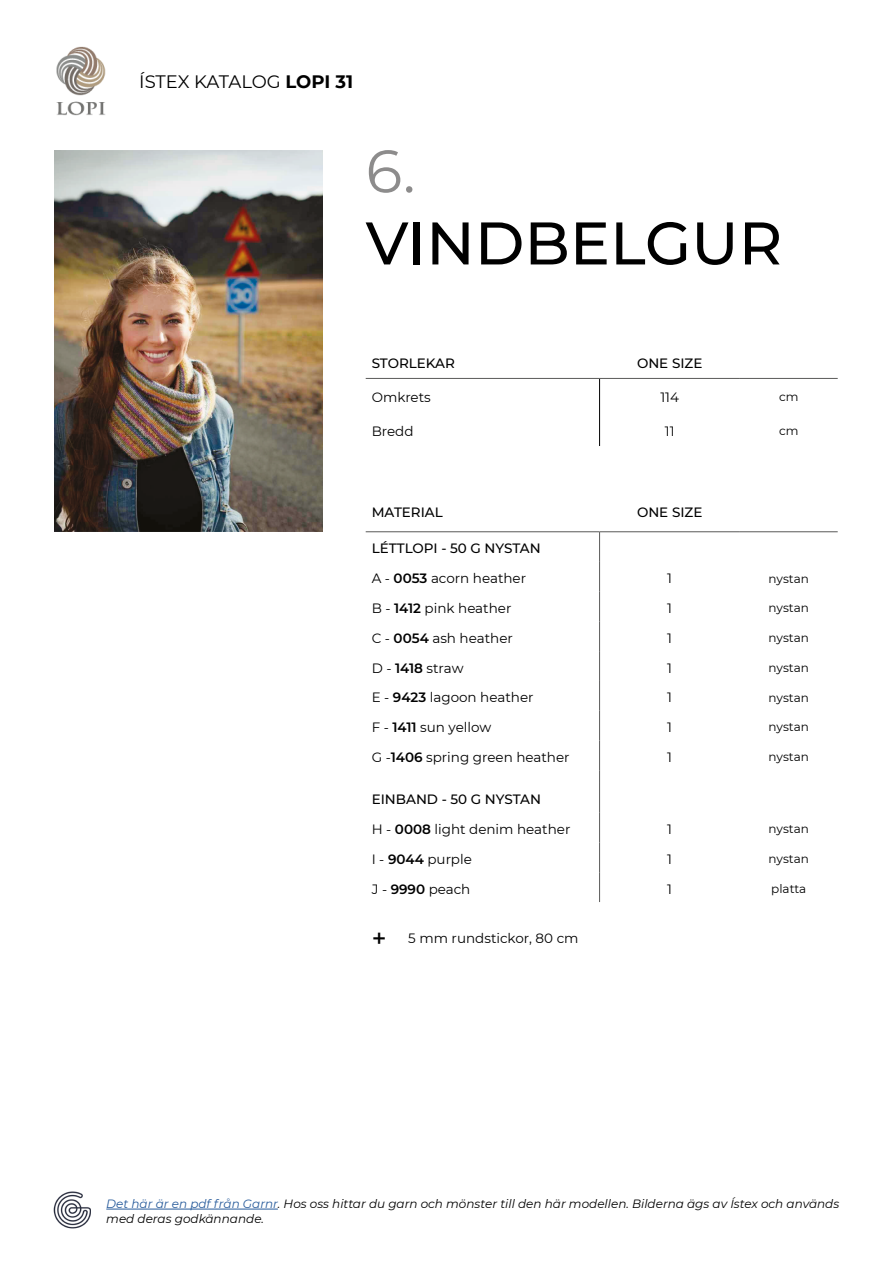
<style>
.page{position:relative;width:893px;height:1263px;background:#fff}
.page>*{position:absolute;margin:0;border:0;box-sizing:border-box;transform-origin:0 0}
.t1{font:500 60px "Montserrat";color:#000}
.t2{font:60px "Montserrat";color:#8d8c8c}
.t3{font:18px "Montserrat";letter-spacing:-.01em;color:#000}
.t4{font:13.5px "Montserrat";color:#000}
.t5{font:500 13.5px "Montserrat";color:#000}
.t6{font:italic 12px/14.4px "Montserrat";color:#000}
.t7{font:12px "Montserrat";color:#000}
.s1{font-weight:700}
.s2{font-weight:600}
.s3{font-weight:500;font-size:25.5px}
.s4{color:#275b9b}
</style>
<div class="page">
<img style="left:54px;top:150px;width:269px;height:381px">
<hr style="left:366px;top:378px;width:234px;height:1px;background:#595958">
<hr style="left:600px;top:378px;width:140px;height:1px;background:#595958">
<hr style="left:740px;top:378px;width:98px;height:1px;background:#595958">
<hr style="left:599px;top:379px;width:1px;height:33px;background:#000">
<hr style="left:599px;top:412px;width:1px;height:34px;background:#000">
<hr style="left:106px;top:1209px;width:172px;height:1px;background:#275b9b">
<img style="left:56px;top:46px;width:50px;height:70px">
<img style="left:53px;top:1191px;width:37px;height:38px">
<hr style="left:366px;top:531px;width:234px;height:1px;background:#595958">
<hr style="left:600px;top:531px;width:140px;height:1px;background:#595958">
<hr style="left:740px;top:531px;width:98px;height:1px;background:#595958">
<hr style="left:599px;top:532px;width:1px;height:30px;background:#595958">
<hr style="left:599px;top:562px;width:1px;height:30px;background:#595958">
<svg style="left:599px;top:592px;width:1px;height:29px"></svg>
<hr style="left:599px;top:621px;width:1px;height:30px;background:#595958">
<hr style="left:599px;top:651px;width:1px;height:30px;background:#595958">
<hr style="left:599px;top:681px;width:1px;height:30px;background:#595958">
<svg style="left:599px;top:711px;width:1px;height:29px"></svg>
<hr style="left:599px;top:740px;width:1px;height:30px;background:#595958">
<svg style="left:599px;top:770px;width:1px;height:13px"></svg>
<hr style="left:599px;top:783px;width:1px;height:30px;background:#595958">
<svg style="left:599px;top:813px;width:1px;height:29px"></svg>
<hr style="left:599px;top:842px;width:1px;height:30px;background:#595958">
<hr style="left:599px;top:872px;width:1px;height:30px;background:#595958">
<h2 class="t3" style="left:139px;top:70px;width:215px">ÍSTEX KATALOG <span class="s1">LOPI 31</span></h2>
<h1 class="t2" style="left:366px;top:130px;width:51px">6.</h1>
<h1 class="t1" style="left:366px;top:201px;width:418px">VINDBELGUR</h1>
<p class="t5" style="left:372px;top:354px;width:85px">STORLEKAR</p>
<p class="t5" style="left:637px;top:354px;width:67px">ONE SIZE</p>
<p class="t4" style="left:372px;top:387px;width:61px">Omkrets</p>
<p class="t4" style="left:660px;top:387px;width:20px">114</p>
<p class="t7" style="left:779px;top:388px;width:21px">cm</p>
<p class="t4" style="left:372px;top:421px;width:43px">Bredd</p>
<p class="t4" style="left:665px;top:421px;width:11px">11</p>
<p class="t7" style="left:779px;top:422px;width:21px">cm</p>
<p class="t5" style="left:372px;top:503px;width:73px">MATERIAL</p>
<p class="t5" style="left:637px;top:503px;width:67px">ONE SIZE</p>
<p class="t5" style="left:372px;top:539px;width:170px">LÉTTLOPI - 50 G NYSTAN</p>
<p class="t4" style="left:372px;top:569px;width:156px">A - <span class="s2">0053</span> acorn heather</p>
<p class="t4" style="left:667px;top:569px;width:6px">1</p>
<p class="t7" style="left:769px;top:570px;width:42px">nystan</p>
<p class="t4" style="left:372px;top:599px;width:141px">B - <span class="s2">1412</span> pink heather</p>
<p class="t4" style="left:667px;top:599px;width:6px">1</p>
<p class="t7" style="left:769px;top:600px;width:42px">nystan</p>
<p class="t4" style="left:372px;top:629px;width:143px">C - <span class="s2">0054</span> ash heather</p>
<p class="t4" style="left:667px;top:629px;width:6px">1</p>
<p class="t7" style="left:769px;top:629px;width:42px">nystan</p>
<p class="t4" style="left:372px;top:658px;width:93px">D - <span class="s2">1418</span> straw</p>
<p class="t4" style="left:667px;top:658px;width:6px">1</p>
<p class="t7" style="left:769px;top:659px;width:42px">nystan</p>
<p class="t4" style="left:372px;top:688px;width:163px">E - <span class="s2">9423</span> lagoon heather</p>
<p class="t4" style="left:667px;top:688px;width:6px">1</p>
<p class="t7" style="left:769px;top:689px;width:42px">nystan</p>
<p class="t4" style="left:372px;top:718px;width:121px">F - <span class="s2">1411</span> sun yellow</p>
<p class="t4" style="left:667px;top:718px;width:6px">1</p>
<p class="t7" style="left:769px;top:719px;width:42px">nystan</p>
<p class="t4" style="left:372px;top:748px;width:199px">G -<span class="s2">1406</span> spring green heather</p>
<p class="t4" style="left:667px;top:748px;width:6px">1</p>
<p class="t7" style="left:769px;top:749px;width:42px">nystan</p>
<p class="t5" style="left:372px;top:790px;width:171px">EINBAND - 50 G NYSTAN</p>
<p class="t4" style="left:372px;top:820px;width:200px">H - <span class="s2">0008</span> light denim heather</p>
<p class="t4" style="left:667px;top:820px;width:6px">1</p>
<p class="t7" style="left:769px;top:821px;width:42px">nystan</p>
<p class="t4" style="left:372px;top:850px;width:102px">I - <span class="s2">9044</span> purple</p>
<p class="t4" style="left:667px;top:850px;width:6px">1</p>
<p class="t7" style="left:769px;top:851px;width:42px">nystan</p>
<p class="t4" style="left:372px;top:880px;width:100px">J - <span class="s2">9990</span> peach</p>
<p class="t4" style="left:667px;top:880px;width:6px">1</p>
<p class="t7" style="left:771px;top:880px;width:37px">platta</p>
<p class="t4" style="left:372px;top:929px;width:208px"><span class="s3">+</span> 5 mm rundstickor, 80 cm</p>
<p class="t6" style="left:106px;top:1196px;width:734px"><span class="s4">Det här är en pdf från Garnr</span>. Hos oss hittar du garn och mönster till den här modellen. Bilderna ägs av Ístex och används med deras godkännande.</p>
</div>
